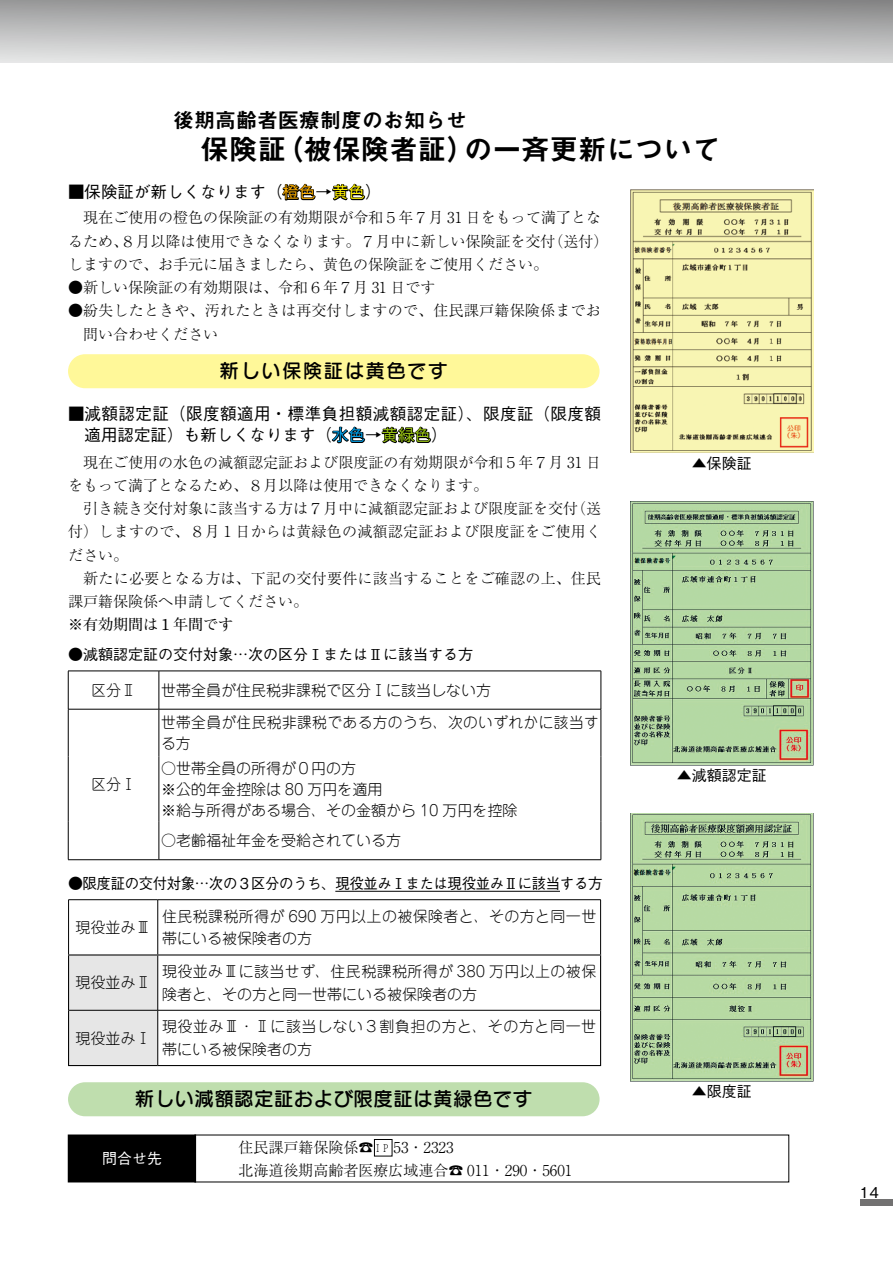
<style>
.page{position:relative;width:893px;height:1263px;background:#fff}
.page>*{position:absolute;margin:0;border:0;box-sizing:border-box;transform-origin:0 0}
.t1{font:28.5px "Midashi Go Pro MB31";color:#000}
.t2{font:21px "Midashi Go Pro MB31";color:#000}
.t3{font:19.5px "Seurat Pro DB";letter-spacing:.02em;color:#000}
.t4{font:19.5px "Seurat Pro DB";letter-spacing:.07em;color:#000}
.t5{font:500 16.95px "Gothic BBB Pro";letter-spacing:.03em;color:#000}
.t6{font:500 16.5px "Gothic BBB Pro";color:#000}
.t7{font:300 15px/23.2px "Ryumin Pro";color:#000}
.t8{font:300 15px/21.3px "Jun 101 Pro";color:#000}
.t9{font:500 15px "Gothic BBB Pro";letter-spacing:-.01em;color:#000}
.t10{font:300 15px/32.7px "Jun 101 Pro";letter-spacing:.025em;color:#000}
.t11{font:300 15px/32.8px "Jun 101 Pro";letter-spacing:.04em;color:#000}
.t12{font:300 15px/21.3px "Jun 101 Pro";letter-spacing:.03em;color:#000}
.t13{font:700 15px "Futo Min A101 Pro";color:#000}
.t14{font:500 15px "Gothic BBB Pro";color:#fff}
.t15{font:300 10.5px "Ryumin Pro";color:#000;scale:.77 1}
.s1{font-size:16.5px}
</style>
<div class="page">
<div style="left:860px;top:1199px;width:33px;height:6px;background:#727171"></div>
<div style="left:0;top:0;width:893px;height:62px;background:linear-gradient(to bottom,#8e8e8f,#dedfdf)"></div>
<div style="left:374px;top:1139px;width:18px;height:17px;border:1px solid #000"></div>
<div style="left:68px;top:1135px;width:128px;height:47px;background:#000"></div>
<hr style="left:68px;top:671px;width:91px;height:1px;background:#000">
<hr style="left:68px;top:671px;width:1px;height:38px;background:#000">
<hr style="left:159px;top:671px;width:442px;height:1px;background:#000">
<hr style="left:159px;top:671px;width:1px;height:38px;background:#000">
<hr style="left:601px;top:671px;width:1px;height:38px;background:#000">
<hr style="left:68px;top:709px;width:91px;height:1px;background:#000">
<hr style="left:68px;top:709px;width:1px;height:47px;background:#000">
<hr style="left:68px;top:756px;width:1px;height:66px;background:#000">
<hr style="left:68px;top:822px;width:1px;height:37px;background:#000">
<hr style="left:68px;top:859px;width:91px;height:1px;background:#000">
<hr style="left:159px;top:709px;width:442px;height:1px;background:#000">
<hr style="left:159px;top:709px;width:1px;height:47px;background:#000">
<hr style="left:601px;top:709px;width:1px;height:47px;background:#000">
<hr style="left:601px;top:756px;width:1px;height:66px;background:#000">
<hr style="left:601px;top:822px;width:1px;height:37px;background:#000">
<hr style="left:159px;top:859px;width:442px;height:1px;background:#000">
<hr style="left:159px;top:756px;width:1px;height:66px;background:#000">
<hr style="left:159px;top:822px;width:1px;height:37px;background:#000">
<div style="left:69px;top:955px;width:88px;height:110px;background:#e6e6e6"></div>
<hr style="left:68px;top:899px;width:90px;height:1px;background:#000">
<hr style="left:68px;top:900px;width:1px;height:54px;background:#000">
<hr style="left:158px;top:899px;width:443px;height:1px;background:#000">
<hr style="left:157px;top:900px;width:1px;height:54px;background:#000">
<hr style="left:600px;top:900px;width:1px;height:54px;background:#000">
<hr style="left:157px;top:955px;width:1px;height:55px;background:#000">
<hr style="left:69px;top:1010px;width:89px;height:1px;background:#000">
<hr style="left:158px;top:1010px;width:442px;height:1px;background:#000">
<hr style="left:157px;top:1010px;width:1px;height:55px;background:#000">
<hr style="left:68px;top:954px;width:90px;height:1px;background:#000">
<hr style="left:68px;top:955px;width:1px;height:55px;background:#000">
<hr style="left:158px;top:954px;width:443px;height:1px;background:#000">
<hr style="left:600px;top:955px;width:1px;height:55px;background:#000">
<hr style="left:68px;top:1010px;width:1px;height:55px;background:#000">
<hr style="left:600px;top:1010px;width:1px;height:55px;background:#000">
<hr style="left:68px;top:1065px;width:90px;height:1px;background:#000">
<hr style="left:158px;top:1065px;width:443px;height:1px;background:#000">
<hr style="left:335px;top:891px;width:225px;height:1px;background:#000">
<img style="left:630px;top:813px;width:183px;height:268px">
<img style="left:630px;top:189px;width:183px;height:264px">
<img style="left:630px;top:501px;width:183px;height:264px">
<div style="left:68px;top:354px;width:532px;height:34px;background:#fff899;border-radius:17px"></div>
<div style="left:68px;top:1082px;width:532px;height:34px;background:#bfdeae;border-radius:17px"></div>
<h2 class="t2" style="left:68px;top:103px;width:401px">　　　　　後期高齢者医療制度のお知らせ</h2>
<h1 class="t1" style="left:172px;top:127px;width:115px">　保険証</h1>
<h1 class="t1" style="left:275px;top:127px;width:201px">（被保険者証）</h1>
<h1 class="t1" style="left:464px;top:127px;width:258px">の一斉更新について</h1>
<p class="t6" style="left:68px;top:179px;width:315px">■保険証が新しくなります（橙色→黄色(</p>
<p class="t7" style="left:549px;top:205px;width:61px;text-indent:-481px">　現在ご使用の橙色の保険証の有効期限が令和５年７月 31 日をもって満了とな（送付(</p>
<p class="t7" style="left:68px;top:228px;width:489px">るため８、月以降は使用できなくなります。７月中に新しい保険証を交付しますので、お手元に届きましたら、黄色の保険証をご使用ください。</p>
<p class="t7" style="left:68px;top:275px;width:369px">●新しい保険証の有効期限は、令和６年７月 31 日です</p>
<p class="t7" style="left:83px;top:298px;width:519px;text-indent:-15px">●紛失したときや、汚れたときは再交付しますので、住民課戸籍保険係までお問い合わせください</p>
<h3 class="t4" style="left:219px;top:358px;width:230px">新しい保険証は黄色です</h3>
<p class="t5" style="left:68px;top:400px;width:535px"><span class="s1">■</span>減額認定証（限度額適用・標準負担額<span class="s1">減額認定証）、限度証（限度額</span></p>
<p class="t6" style="left:85px;top:422px;width:364px">適用認定証）も新しくなります（水色→黄緑色(</p>
<p class="t7" style="left:68px;top:449px;width:534px">　現在ご使用の水色の減額認定証および限度証の有効期限が令和５年７月 31 日</p>
<p class="t7" style="left:68px;top:472px;width:422px">をもって満了となるため、８月以降は使用できなくなります。</p>
<p class="t7" style="left:571px;top:496px;width:31px">（送</p>
<p class="t7" style="left:68px;top:496px;width:535px">　引き続き交付対象に該当する方は７月中に減額認定証および限度証を交付<br>付）しますので、８月１日からは黄緑色の減額認定証および限度証をご使用ください。<br>　新たに必要となる方は、下記の交付要件に該当することをご確認の上、住民課戸籍保険係へ申請してください。</p>
<p class="t13" style="left:68px;top:613px;width:167px">※有効期間は１年間です</p>
<p class="t9" style="left:68px;top:643px;width:407px">●減額認定証の交付対象…次の区分ⅠまたはⅡに該当する方</p>
<p class="t8" style="left:91px;top:678px;width:46px">区分Ⅱ</p>
<p class="t8" style="left:91px;top:772px;width:46px">区分Ⅰ</p>
<p class="t8" style="left:161px;top:678px;width:331px">世帯全員が住民税非課税で区分Ⅰに該当しない方</p>
<p class="t12" style="left:161px;top:710px;width:439px">世帯全員が住民税非課税である方のうち、次のいずれかに該当する方</p>
<p class="t8" style="left:161px;top:755px;width:358px">○世帯全員の所得が０円の方<br>※公的年金控除は 80 万円を適用<br>※給与所得がある場合、その金額から 10 万円を控除</p>
<p class="t8" style="left:161px;top:828px;width:241px">○老齢福祉年金を受給されている方</p>
<p class="t9" style="left:68px;top:871px;width:536px">●限度証の交付対象…次の３区分のうち、現役並みⅠまたは現役並みⅡに該当する方</p>
<p class="t8" style="left:76px;top:915px;width:76px">現役並みⅢ</p>
<p class="t8" style="left:76px;top:970px;width:76px">現役並みⅡ</p>
<p class="t8" style="left:76px;top:1025px;width:76px">現役並みⅠ</p>
<p class="t10" style="left:162px;top:898px;width:436px">住民税課税所得が 690 万円以上の被保険者と、その方と同一世</p>
<p class="t10" style="left:162px;top:920px;width:436px">帯にいる被保険者の方<br>現役並みⅢに該当せず、住民税課税所得が 380 万円以上の被保</p>
<p class="t11" style="left:162px;top:976px;width:436px">険者と、その方と同一世帯にいる被保険者の方<br>現役並みⅢ・Ⅱに該当しない３割負担の方と、その方と同一世</p>
<p class="t8" style="left:162px;top:1037px;width:152px">帯にいる被保険者の方</p>
<h3 class="t3" style="left:135px;top:1086px;width:399px">新しい減額認定証および限度証は黄緑色です</h3>
<p class="t14" style="left:102px;top:1146px;width:61px">問合せ先</p>
<p class="t7" style="left:239px;top:1135px;width:216px">住民課戸籍保険係☎　 53・2323</p>
<p class="t15" style="left:374px;top:1140px;width:23px">ＩＰ</p>
<p class="t7" style="left:239px;top:1157px;width:335px">北海道後期高齢者医療広域連合☎ 011・290・5601</p>
<p class="t9" style="left:692px;top:451px;width:61px">▲保険証</p>
<p class="t9" style="left:677px;top:763px;width:91px">▲減額認定証</p>
<p class="t9" style="left:692px;top:1079px;width:61px">▲限度証</p>
<p class="t9" style="left:860px;top:1180px;width:20px">14</p>
</div>
